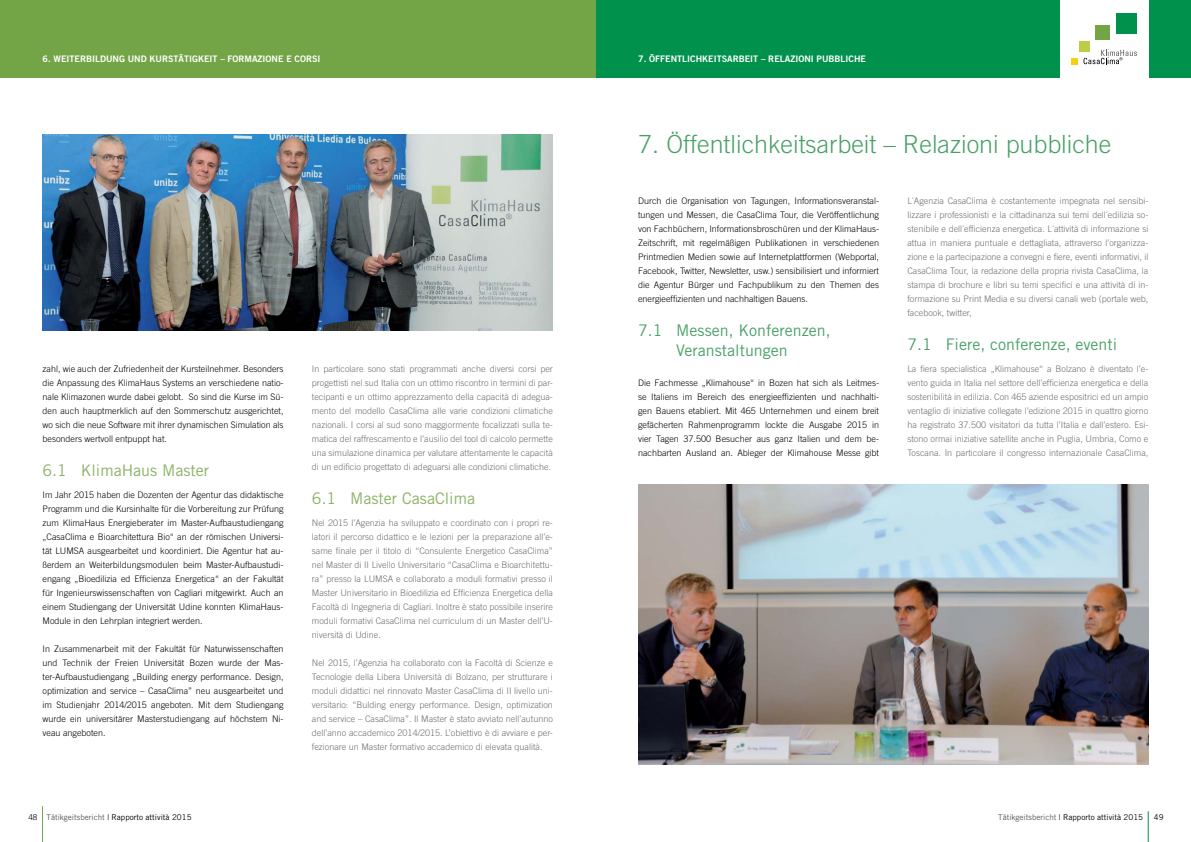
<style>
.page{position:relative;width:1191px;height:842px;background:#fff}
.page>*{position:absolute;margin:0;border:0;box-sizing:border-box;transform-origin:0 0}
.t1{font:300 25px "Trade Gothic";color:#49a067}
.t2{font:16px/20px "Trade Gothic";color:#49a067;text-align:center}
.t3{font:16px "Trade Gothic";color:#8cb165}
.t4{font:300 9px/14px "Trade Gothic";color:#6d6e71;text-align:justify}
.t5{font:300 9px/14px "Trade Gothic";color:#000;text-align:justify}
.t6{font:9px "Trade Gothic Bold Two";color:#fff}
.t7{font:8px "Trade Gothic";color:#000}
.s1{font-weight:300}
.s2{color:#58595b}
</style>
<div class="page">
<div style="left:595px;top:0;width:596px;height:78px;background:#00924d"></div>
<div style="left:1059px;top:0;width:89px;height:81px;background:#fff"></div>
<svg style="left:1071px;top:58px;width:6px;height:6px"></svg>
<div style="left:1079px;top:42px;width:10px;height:10px;background:#becd46"></div>
<div style="left:1095px;top:25px;width:14px;height:15px;background:#73a446"></div>
<div style="left:1116px;top:13px;width:21px;height:20px;background:#00924d"></div>
<svg style="left:1083px;top:49px;width:54px;height:15px"></svg>
<hr style="left:1148px;top:811px;width:1px;height:31px;background:#00924d">
<div style="left:0;top:0;width:595px;height:78px;background:#73a446"></div>
<hr style="left:42px;top:806px;width:1px;height:36px;background:#73a446">
<img style="left:638px;top:484px;width:510px;height:280px">
<img style="left:43px;top:134px;width:510px;height:196px">
<p class="t6" style="left:43px;top:53px;width:279px">6. WEITERBILDUNG UND KURSTÄTIGKEIT – FORMAZIONE E CORSI</p>
<p class="t5" style="left:43px;top:362px;width:242px">zahl, wie auch der Zufriedenheit der Kursteilnehmer. Besonders die Anpassung des KlimaHaus Systems an verschiedene natio&shy;nale Klimazonen wurde dabei gelobt. So sind die Kurse im Sü&shy;den auch hauptmerklich auf den Sommerschutz ausgerichtet, wo sich die neue Software mit ihrer dynamischen Simulation als besonders wertvoll entpuppt hat.</p>
<h2 class="t3" style="left:43px;top:461px;width:168px">6.1 KlimaHaus Master</h2>
<p class="t5" style="left:43px;top:488px;width:242px">Im Jahr 2015 haben die Dozenten der Agentur das didaktische Programm und die Kursinhalte für die Vorbereitung zur Prüfung zum KlimaHaus Energieberater im Master-Aufbaustudiengang „CasaClima e Bioarchitettura Bio“ an der römischen Universi&shy;tät LUMSA ausgearbeitet und koordiniert. Die Agentur hat au&shy;ßerdem an Weiterbildungsmodulen beim Master-Aufbaustudi&shy;engang „Bioedilizia ed Efficienza Energetica“ an der Fakultät für Ingenieurswissenschaften von Cagliari mitgewirkt. Auch an einem Studiengang der Universität Udine konnten KlimaHaus-Module in den Lehrplan integriert werden.</p>
<p class="t5" style="left:43px;top:642px;width:242px">In Zusammenarbeit mit der Fakultät für Naturwissenschaften und Technik der Freien Universität Bozen wurde der Mas&shy;ter-Aufbaustudiengang „Building energy performance. Design, optimization and service – CasaClima” neu ausgearbeitet und im Studienjahr 2014/2015 angeboten. Mit dem Studiengang wurde ein universitärer Masterstudiengang auf höchstem Ni&shy;veau angeboten.</p>
<p class="t4" style="left:312px;top:362px;width:242px">In particolare sono stati programmati anche diversi corsi per progettisti nel sud Italia con un ottimo riscontro in termini di par&shy;tecipanti e un ottimo apprezzamento della capacità di adegua&shy;mento del modello CasaClima alle varie condizioni climatiche nazionali. I corsi al sud sono maggiormente focalizzati sulla te&shy;matica del raffrescamento e l’ausilio del tool di calcolo permette una simulazione dinamica per valutare attentamente le capacità di un edificio progettato di adeguarsi alle condizioni climatiche.</p>
<h2 class="t3" style="left:312px;top:489px;width:165px">6.1 Master CasaClima</h2>
<p class="t4" style="left:312px;top:516px;width:242px">Nel 2015 l’Agenzia ha sviluppato e coordinato con i propri re&shy;latori il percorso didattico e le lezioni per la preparazione all’e&shy;same finale per il titolo di “Consulente Energetico CasaClima” nel Master di II Livello Universitario “CasaClima e Bioarchitettu&shy;ra” presso la LUMSA e collaborato a moduli formativi presso il Master Universitario in Bioedilizia ed Efficienza Energetica della Facoltà di Ingegneria di Cagliari. Inoltre è stato possibile inserire moduli formativi CasaClima nel curriculum di un Master dell’U&shy;niversità di Udine.</p>
<p class="t4" style="left:312px;top:656px;width:242px">Nel 2015, l’Agenzia ha collaborato con la Facoltà di Scienze e Tecnologie della Libera Università di Bolzano, per strutturare i moduli didattici nel rinnovato Master CasaClima di II livello uni&shy;versitario: “Bulding energy performance. Design, optimization and service – CasaClima”. Il Master è stato avviato nell’autunno dell’anno accademico 2014/2015. L’obiettivo è di avviare e per&shy;fezionare un Master formativo accademico di elevata qualità.</p>
<p class="t6" style="left:638px;top:53px;width:229px">7. ÖFFENTLICHKEITSARBEIT – RELAZIONI PUBBLICHE</p>
<h1 class="t1" style="left:638px;top:129px;width:474px">7. Öffentlichkeitsarbeit – Relazioni pubbliche</h1>
<p class="t5" style="left:638px;top:194px;width:242px">Durch die Organisation von Tagungen, Informationsveranstal&shy;tungen und Messen, die CasaClima Tour, die Veröffentlichung von Fachbüchern, Informationsbroschüren und der KlimaHaus-Zeitschrift, mit regelmäßigen Publikationen in verschiedenen Printmedien Medien sowie auf Internetplattformen (Webportal, Facebook, Twitter, Newsletter, usw.) sensibilisiert und informiert die Agentur Bürger und Fachpublikum zu den Themen des energieeffizienten und nachhaltigen Bauens.</p>
<h2 class="t2" style="left:638px;top:320px;width:194px">7.1 Messen, Konferenzen,<br>Veranstaltungen</h2>
<p class="t5" style="left:638px;top:376px;width:242px">Die Fachmesse „Klimahouse“ in Bozen hat sich als Leitmes&shy;se Italiens im Bereich des energieeffizienten und nachhalti&shy;gen Bauens etabliert. Mit 465 Unternehmen und einem breit gefächerten Rahmenprogramm lockte die Ausgabe 2015 in vier Tagen 37.500 Besucher aus ganz Italien und dem be&shy;nachbarten Ausland an. Ableger der Klimahouse Messe gibt</p>
<p class="t4" style="left:907px;top:194px;width:242px">L´Agenzia CasaClima è costantemente impegnata nel sensibi&shy;lizzare i professionisti e la cittadinanza sui temi dell´edilizia so&shy;stenibile e dell´efficienza energetica. L´attività di informazione si attua in maniera puntuale e dettagliata, attraverso l’organizza&shy;zione e la partecipazione a convegni e fiere, eventi informativi, il CasaClima Tour, la redazione della propria rivista CasaClima, la stampa di brochure e libri su temi specifici e una attività di in&shy;formazione su Print Media e su diversi canali web (portale web, facebook, twitter,</p>
<h2 class="t2" style="left:907px;top:334px;width:211px">7.1 Fiere, conferenze, eventi</h2>
<p class="t4" style="left:907px;top:362px;width:242px">La fiera specialistica „Klimahouse“ a Bolzano è diventato l’e&shy;vento guida in Italia nel settore dell’efficienza energetica e della sostenibilità in edilizia. Con 465 aziende espositrici ed un ampio ventaglio di iniziative collegate l’edizione 2015 in quattro giorno ha registrato 37.500 visitatori da tutta l’Italia e dall’estero. Esi&shy;stono ormai iniziative satellite anche in Puglia, Umbria, Como e Toscana. In particolare il congresso internazionale CasaClima,</p>
<p class="t7" style="left:29px;top:812px;width:164px"><span class="s1">48</span> <span class="s2">Tätikgeitsbericht</span> | Rapporto attività 2015</p>
<p class="t7" style="left:998px;top:812px;width:146px"><span class="s2">Tätikgeitsbericht</span> | Rapporto attività 2015</p>
<p class="t7" style="left:1154px;top:812px;width:11px">49</p>
</div>
